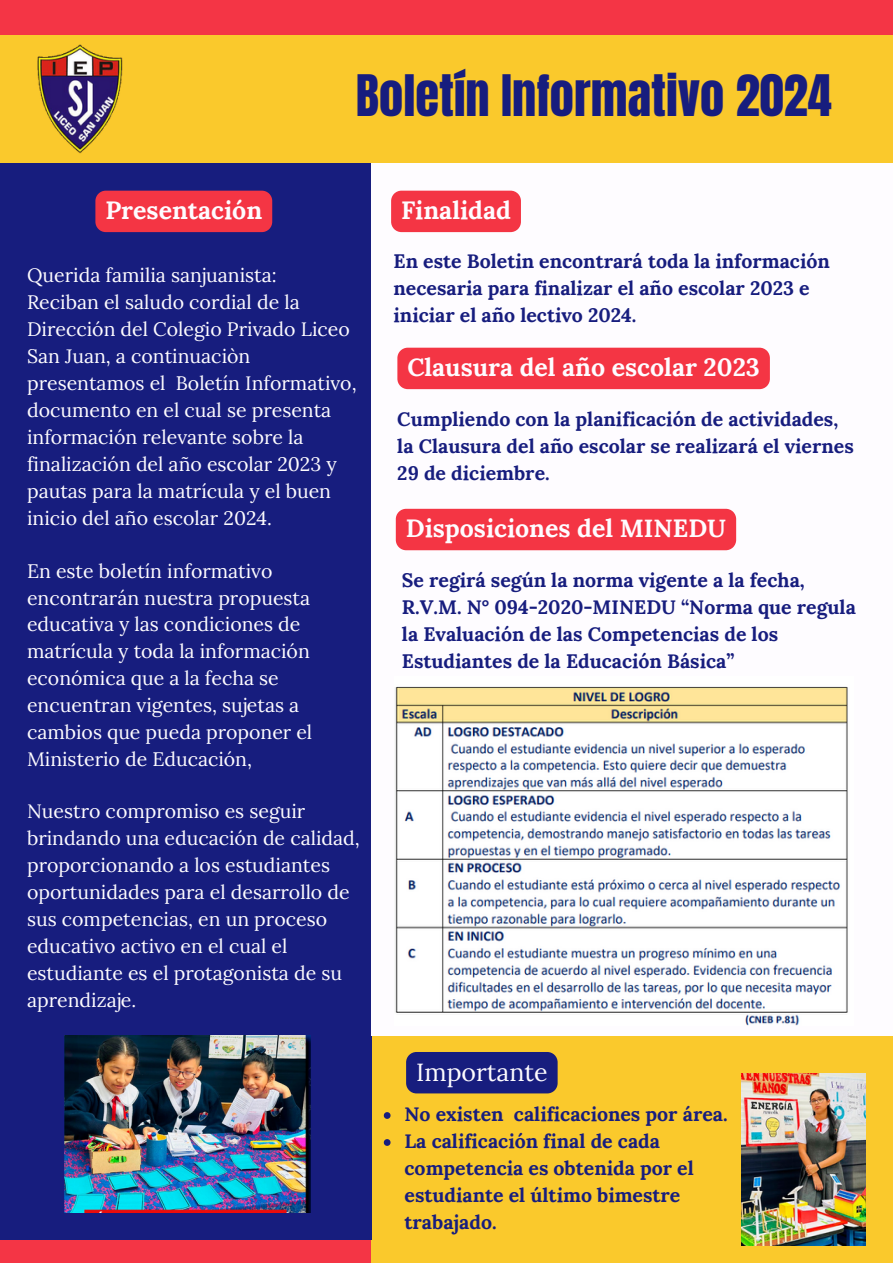
<style>
.page{position:relative;width:893px;height:1264px;background:#fff}
.page>*{position:absolute;margin:0;border:0;box-sizing:border-box;transform-origin:0 0}
.t1{font:48.6px "Anton";color:#171d7e}
.t2{font:700 24.9px "Lora";color:#fefcff}
.t3{font:24.9px "Lora";color:#fefcff}
.t4{font:19.5px/27px "Lora";color:#fefcff}
.t5{font:700 19.5px/27px "Lora";color:#171d7e}
</style>
<div class="page">
<div style="left:0;top:0;width:892px;height:1262px;background:#f43545"></div>
<div style="left:371px;top:1025px;width:521px;height:237px;background:#fac92c"></div>
<div style="left:0;top:163px;width:371px;height:1076px;background:#171d7e"></div>
<div style="left:0;top:36px;width:892px;height:127px;background:#fac92c"></div>
<div style="left:371px;top:163px;width:521px;height:872px;background:#fefcff"></div>
<img style="left:38px;top:45px;width:84px;height:109px">
<img style="left:64px;top:1035px;width:246px;height:177px">
<img style="left:395px;top:686px;width:453px;height:339px">
<img style="left:741px;top:1073px;width:124px;height:172px">
<div style="left:95px;top:191px;width:177px;height:41px;background:#f43544"></div>
<div style="left:406px;top:1052px;width:151px;height:41px;background:#171d7e"></div>
<svg style="left:384px;top:1112px;width:6px;height:6px"></svg>
<svg style="left:384px;top:1139px;width:6px;height:6px"></svg>
<div style="left:391px;top:191px;width:130px;height:41px;background:#f43544"></div>
<div style="left:397px;top:348px;width:372px;height:41px;background:#f43544"></div>
<div style="left:396px;top:509px;width:340px;height:41px;background:#f43544"></div>
<p class="t1" style="left:356px;top:61px;width:477px">Boletín Informativo 2024</p>
<p class="t2" style="left:105px;top:194px;width:158px">Presentación</p>
<p class="t4" style="left:27px;top:262px;width:251px">Querida familia sanjuanista:</p>
<p class="t4" style="left:27px;top:289px;width:331px">Reciban el saludo cordial de la<br>Dirección del Colegio Privado Liceo<br>San Juan, a continuaciòn presentamos el Boletín Informativo, documento en el cual se presenta información relevante sobre la finalización del año escolar 2023 y pautas para la matrícula y el buen inicio del año escolar 2024.</p>
<p class="t4" style="left:27px;top:557px;width:287px">En este boletín informativo encontrarán nuestra propuesta educativa y las condiciones de matrícula y toda la información económica que a la fecha se encuentran vigentes, sujetas a cambios que pueda proponer el<br>Ministerio de Educación,</p>
<p class="t4" style="left:27px;top:797px;width:334px">Nuestro compromiso es seguir brindando una educación de calidad, proporcionando a los estudiantes oportunidades para el desarrollo de sus competencias, en un proceso educativo activo en el cual el estudiante es el protagonista de su aprendizaje.</p>
<p class="t2" style="left:401px;top:194px;width:111px">Finalidad</p>
<p class="t5" style="left:393px;top:248px;width:437px">En este Boletin encontrará toda la información necesaria para finalizar el año escolar 2023 e iniciar el año lectivo 2024.</p>
<p class="t2" style="left:407px;top:351px;width:354px">Clausura del año escolar 2023</p>
<p class="t5" style="left:397px;top:405px;width:458px">Cumpliendo con la planificación de actividades, la Clausura del año escolar se realizará el viernes<br>29 de diciembre.</p>
<p class="t2" style="left:406px;top:512px;width:322px">Disposiciones del MINEDU</p>
<p class="t5" style="left:402px;top:566px;width:455px">Se regirá según la norma vigente a la fecha, R.V.M. N° 094-2020-MINEDU “Norma que regula la Evaluación de las Competencias de los Estudiantes de la Educación Básica”</p>
<p class="t3" style="left:416px;top:1055px;width:133px">Importante</p>
<p class="t5" style="left:404px;top:1100px;width:324px">No existen calificaciones por área.</p>
<p class="t5" style="left:404px;top:1127px;width:291px">La calificación final de cada competencia es obtenida por el estudiante el último bimestre trabajado.</p>
</div>
